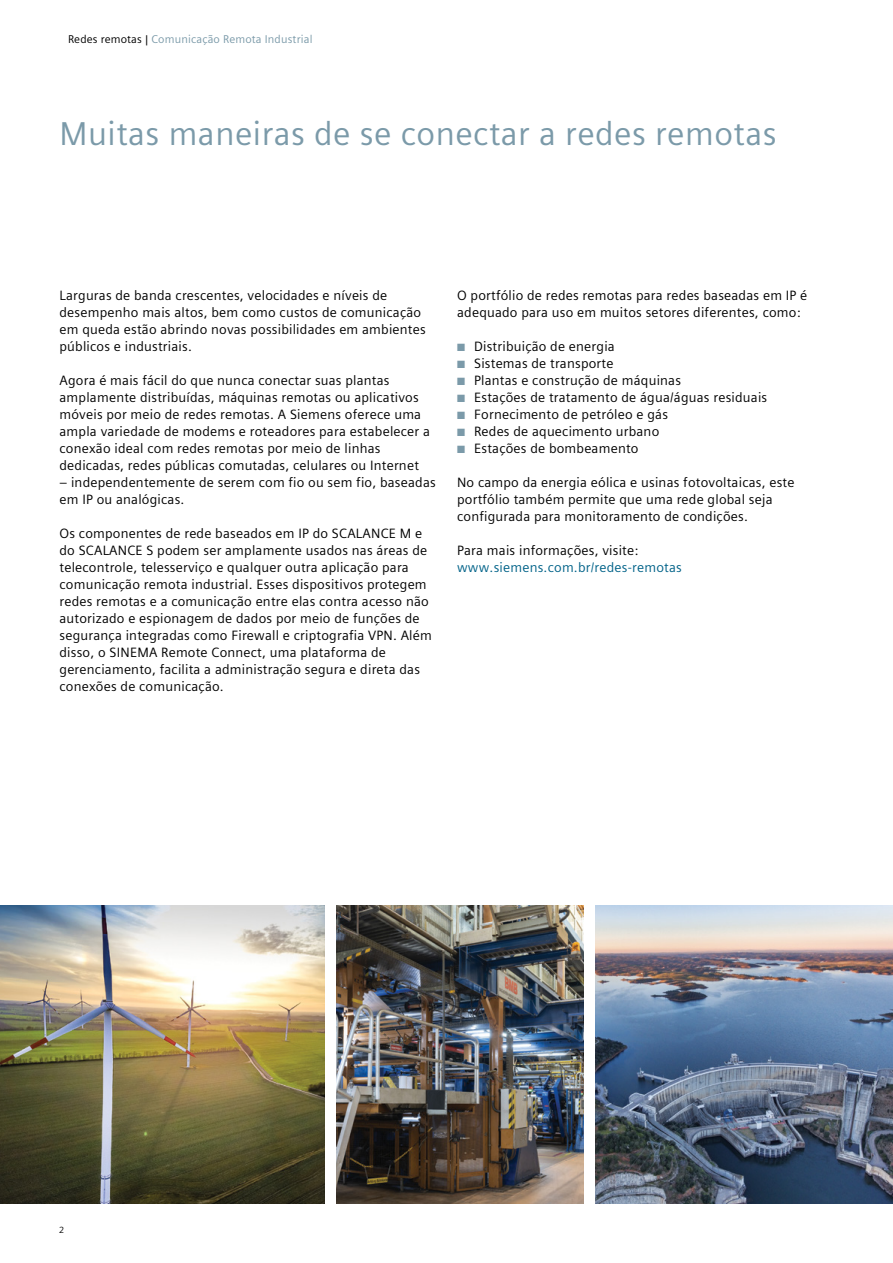
<style>
.page{position:relative;width:893px;height:1263px;background:#fff}
.page>*{position:absolute;margin:0;border:0;box-sizing:border-box;transform-origin:0 0}
.t1{font:33px "Siemens Sans";letter-spacing:.015em;color:#7b9aa9}
.t2{font:13.5px/17px "Siemens Sans";letter-spacing:.015em;color:#000}
.t3{font:13.5px "Siemens Sans";letter-spacing:.015em;color:#006288}
.t4{font:11.25px "Siemens Sans";letter-spacing:.015em;color:#7b9aa9}
.t5{font:9px "Siemens Sans";color:#000}
.s1{color:#000}
.s2{color:#7b9aa9}
</style>
<div class="page">
<img style="left:0;top:906px;width:325px;height:297px">
<img style="left:596px;top:906px;width:297px;height:297px">
<img style="left:337px;top:906px;width:247px;height:297px">
<p class="t4" style="left:68px;top:32px;width:246px"><span class="s1">Redes remotas |</span> Comunicação Remota Industrial</p>
<h1 class="t1" style="left:60px;top:115px;width:719px">Muitas maneiras de se conectar a redes remotas</h1>
<p class="t2" style="left:60px;top:286px;width:368px">Larguras de banda crescentes, velocidades e níveis de desempenho mais altos, bem como custos de comunicação em queda estão abrindo novas possibilidades em ambientes públicos e industriais.</p>
<p class="t2" style="left:60px;top:372px;width:372px">Agora é mais fácil do que nunca conectar suas plantas amplamente distribuídas, máquinas remotas ou aplicativos móveis por meio de redes remotas. A Siemens oferece uma ampla variedade de modems e roteadores para estabelecer a conexão ideal com redes remotas por meio de linhas dedicadas, redes públicas comutadas, celulares ou Internet</p>
<p class="t2" style="left:60px;top:474px;width:378px">– independentemente de serem com fio ou sem fio, baseadas em IP ou analógicas.</p>
<p class="t2" style="left:60px;top:525px;width:374px">Os componentes de rede baseados em IP do SCALANCE M e do SCALANCE S podem ser amplamente usados nas áreas de telecontrole, telesserviço e qualquer outra aplicação para comunicação remota industrial. Esses dispositivos protegem redes remotas e a comunicação entre elas contra acesso não autorizado e espionagem de dados por meio de funções de segurança integradas como Firewall e criptografia VPN. Além disso, o SINEMA Remote Connect, uma plataforma de gerenciamento, facilita a administração segura e direta das conexões de comunicação.</p>
<p class="t2" style="left:457px;top:287px;width:352px">O portfólio de redes remotas para redes baseadas em IP é adequado para uso em muitos setores diferentes, como:</p>
<p class="t2" style="left:457px;top:338px;width:159px"><span class="s2">■</span> Distribuição de energia</p>
<p class="t2" style="left:457px;top:355px;width:158px"><span class="s2">■</span> Sistemas de transporte</p>
<p class="t2" style="left:457px;top:372px;width:225px"><span class="s2">■</span> Plantas e construção de máquinas</p>
<p class="t2" style="left:457px;top:389px;width:312px"><span class="s2">■</span> Estações de tratamento de água/águas residuais</p>
<p class="t2" style="left:457px;top:406px;width:212px"><span class="s2">■</span> Fornecimento de petróleo e gás</p>
<p class="t2" style="left:457px;top:423px;width:204px"><span class="s2">■</span> Redes de aquecimento urbano</p>
<p class="t2" style="left:457px;top:440px;width:183px"><span class="s2">■</span> Estações de bombeamento</p>
<p class="t2" style="left:457px;top:474px;width:339px">No campo da energia eólica e usinas fotovoltaicas, este portfólio também permite que uma rede global seja configurada para monitoramento de condições.</p>
<p class="t2" style="left:457px;top:542px;width:183px">Para mais informações, visite:</p>
<p class="t3" style="left:457px;top:559px;width:226px">www.siemens.com.br/redes-remotas</p>
<p class="t5" style="left:60px;top:1225px;width:6px">2</p>
</div>
